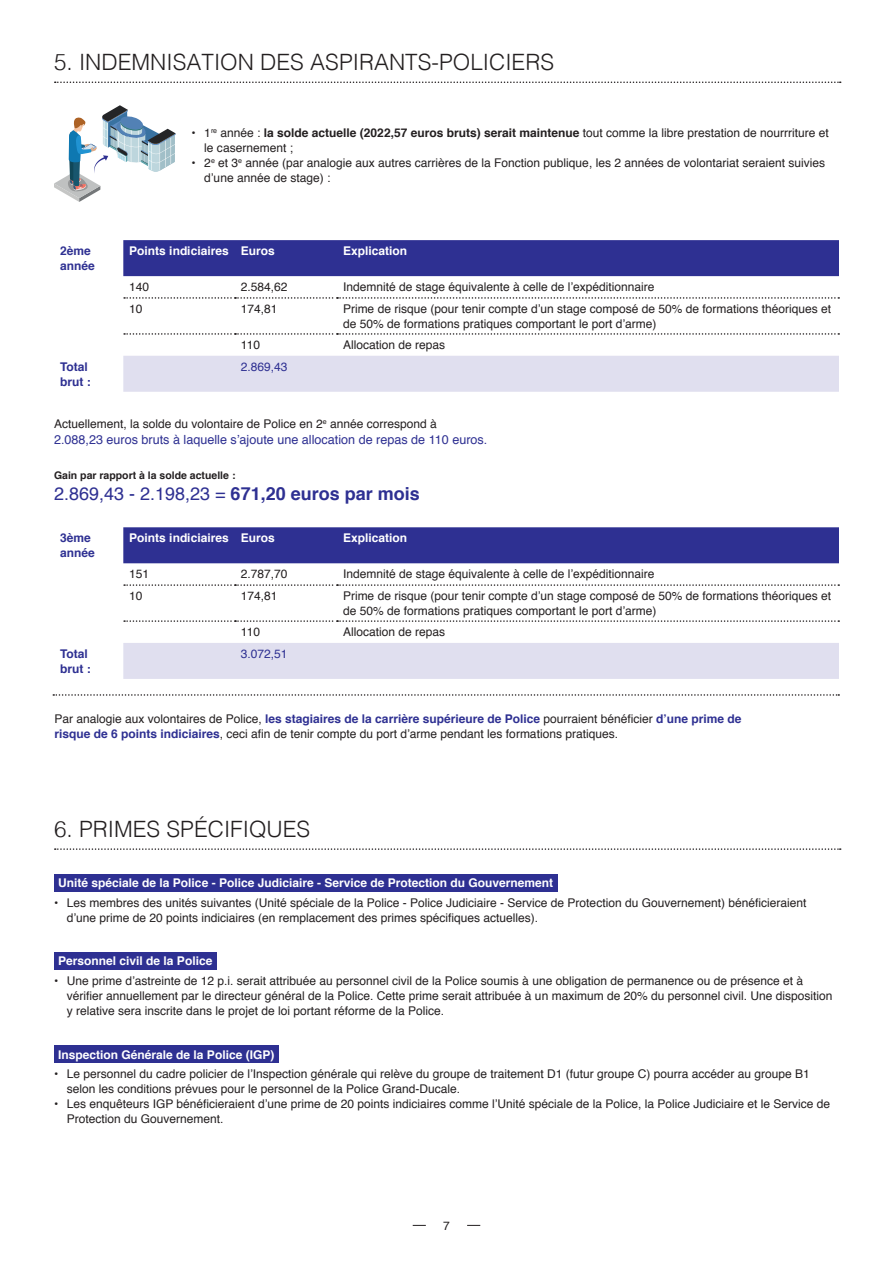
<style>
.page{position:relative;width:893px;height:1263px;background:#fff}
.page>*{position:absolute;margin:0;border:0;box-sizing:border-box;transform-origin:0 0}
.t1{font:300 22.5px "Helvetica";color:#231f20}
.t2{font:18px "Helvetica";color:#2e3092}
.t3{font:12.6px "Helvetica";color:#2e3092}
.t4{font:12px/15px "Helvetica";color:#231f20}
.t5{font:700 12px "Helvetica";color:#fff}
.t6{font:700 12px/15px "Helvetica";color:#2e3092}
.t7{font:12px "Helvetica";color:#2e3092}
.t8{font:700 10.5px "Helvetica";color:#231f20}
.s1{font-weight:700}
.s2{font-weight:700;color:#2e3092}
</style>
<div class="page">
<div style="left:123px;top:240px;width:716px;height:36px;background:#2e3092"></div>
<div style="left:123px;top:356px;width:716px;height:36px;background:#e0dfef"></div>
<svg style="left:124px;top:297px;width:715px;height:2px"></svg>
<svg style="left:124px;top:333px;width:715px;height:2px"></svg>
<div style="left:123px;top:527px;width:716px;height:36px;background:#2e3092"></div>
<div style="left:123px;top:643px;width:716px;height:36px;background:#e0dfef"></div>
<svg style="left:124px;top:584px;width:715px;height:2px"></svg>
<svg style="left:124px;top:620px;width:715px;height:2px"></svg>
<svg style="left:54px;top:105px;width:122px;height:97px"></svg>
<svg style="left:53px;top:694px;width:786px;height:2px"></svg>
<svg style="left:55px;top:82px;width:786px;height:1px"></svg>
<svg style="left:55px;top:848px;width:786px;height:2px"></svg>
<svg style="left:467px;top:1225px;width:13px;height:1px"></svg>
<svg style="left:413px;top:1225px;width:13px;height:1px"></svg>
<div style="left:54px;top:1045px;width:225px;height:18px;background:#2e3092"></div>
<div style="left:54px;top:952px;width:163px;height:18px;background:#2e3092"></div>
<div style="left:54px;top:874px;width:503px;height:17px;background:#2e3092"></div>
<p class="t1" style="left:54px;top:43px;width:502px">5. INDEMNISATION DES ASPIRANTS-POLICIERS</p>
<p class="t4" style="left:204px;top:126px;width:626px;text-indent:-13px">• 1<sup>re</sup> année : <span class="s1">la solde actuelle (2022,57 euros bruts) serait maintenue</span> tout comme la libre prestation de nourrriture et le casernement ;</p>
<p class="t4" style="left:204px;top:156px;width:622px;text-indent:-13px">• 2<sup>e</sup> et 3<sup>e</sup> année (par analogie aux autres carrières de la Fonction publique, les 2 années de volontariat seraient suivies d’une année de stage) :</p>
<p class="t6" style="left:60px;top:244px;width:36px">2ème année</p>
<p class="t5" style="left:129px;top:241px;width:101px">Points indiciaires</p>
<p class="t5" style="left:241px;top:241px;width:36px">Euros</p>
<p class="t5" style="left:343px;top:241px;width:66px">Explication</p>
<p class="t4" style="left:129px;top:280px;width:22px">140</p>
<p class="t4" style="left:241px;top:280px;width:48px">2.584,62</p>
<p class="t4" style="left:343px;top:280px;width:313px">Indemnité de stage équivalente à celle de l’expéditionnaire</p>
<p class="t4" style="left:129px;top:302px;width:15px">10</p>
<p class="t4" style="left:241px;top:302px;width:38px">174,81</p>
<p class="t4" style="left:343px;top:302px;width:490px">Prime de risque (pour tenir compte d’un stage composé de 50% de formations théoriques et de 50% de formations pratiques comportant le port d’arme)</p>
<p class="t4" style="left:241px;top:338px;width:21px">110</p>
<p class="t4" style="left:343px;top:338px;width:104px">Allocation de repas</p>
<p class="t6" style="left:60px;top:359px;width:32px">Total brut :</p>
<p class="t7" style="left:241px;top:357px;width:48px">2.869,43</p>
<p class="t4" style="left:54px;top:417px;width:384px">Actuellement, la solde du volontaire de Police en 2<sup>e</sup> année correspond à</p>
<p class="t3" style="left:54px;top:430px;width:435px">2.088,23 euros bruts à laquelle s’ajoute une allocation de repas de 110 euros.</p>
<p class="t8" style="left:54px;top:467px;width:183px">Gain par rapport à la solde actuelle :</p>
<p class="t2" style="left:54px;top:480px;width:367px">2.869,43 - 2.198,23 = <span class="s1">671,20 euros par mois</span></p>
<p class="t6" style="left:60px;top:531px;width:36px">3ème année</p>
<p class="t5" style="left:129px;top:528px;width:101px">Points indiciaires</p>
<p class="t5" style="left:241px;top:528px;width:36px">Euros</p>
<p class="t5" style="left:343px;top:528px;width:66px">Explication</p>
<p class="t4" style="left:129px;top:567px;width:22px">151</p>
<p class="t4" style="left:241px;top:567px;width:48px">2.787,70</p>
<p class="t4" style="left:343px;top:567px;width:313px">Indemnité de stage équivalente à celle de l’expéditionnaire</p>
<p class="t4" style="left:129px;top:589px;width:15px">10</p>
<p class="t4" style="left:241px;top:589px;width:38px">174,81</p>
<p class="t4" style="left:343px;top:589px;width:490px">Prime de risque (pour tenir compte d’un stage composé de 50% de formations théoriques et de 50% de formations pratiques comportant le port d’arme)</p>
<p class="t4" style="left:241px;top:625px;width:21px">110</p>
<p class="t4" style="left:343px;top:625px;width:104px">Allocation de repas</p>
<p class="t6" style="left:60px;top:646px;width:32px">Total brut :</p>
<p class="t7" style="left:241px;top:644px;width:48px">3.072,51</p>
<p class="t4" style="left:54px;top:712px;width:689px">Par analogie aux volontaires de Police, <span class="s2">les stagiaires de la carrière supérieure de Police</span> pourraient bénéficier <span class="s2">d’une prime de risque de 6 points indiciaires</span>, ceci afin de tenir compte du port d’arme pendant les formations pratiques.</p>
<p class="t1" style="left:54px;top:810px;width:258px">6. PRIMES SPÉCIFIQUES</p>
<p class="t5" style="left:58px;top:873px;width:496px">Unité spéciale de la Police - Police Judiciaire - Service de Protection du Gouvernement</p>
<p class="t4" style="left:67px;top:895px;width:741px;text-indent:-13px">• Les membres des unités suivantes (Unité spéciale de la Police - Police Judiciaire - Service de Protection du Gouvernement) bénéficieraient d’une prime de 20 points indiciaires (en remplacement des primes spécifiques actuelles).</p>
<p class="t5" style="left:58px;top:951px;width:156px">Personnel civil de la Police</p>
<p class="t4" style="left:67px;top:974px;width:767px;text-indent:-13px">• Une prime d’astreinte de 12 p.i. serait attribuée au personnel civil de la Police soumis à une obligation de permanence ou de présence et à vérifier annuellement par le directeur général de la Police. Cette prime serait attribuée à un maximum de 20% du personnel civil. Une disposition y relative sera inscrite dans le projet de loi portant réforme de la Police.</p>
<p class="t5" style="left:58px;top:1045px;width:218px">Inspection Générale de la Police (IGP)</p>
<p class="t4" style="left:67px;top:1067px;width:745px;text-indent:-13px">• Le personnel du cadre policier de l’Inspection générale qui relève du groupe de traitement D1 (futur groupe C) pourra accéder au groupe B1 selon les conditions prévues pour le personnel de la Police Grand-Ducale.</p>
<p class="t4" style="left:67px;top:1097px;width:765px;text-indent:-13px">• Les enquêteurs IGP bénéficieraient d’une prime de 20 points indiciaires comme l’Unité spéciale de la Police, la Police Judiciaire et le Service de<br>Protection du Gouvernement.</p>
<p class="t4" style="left:443px;top:1218px;width:8px">7</p>
</div>
